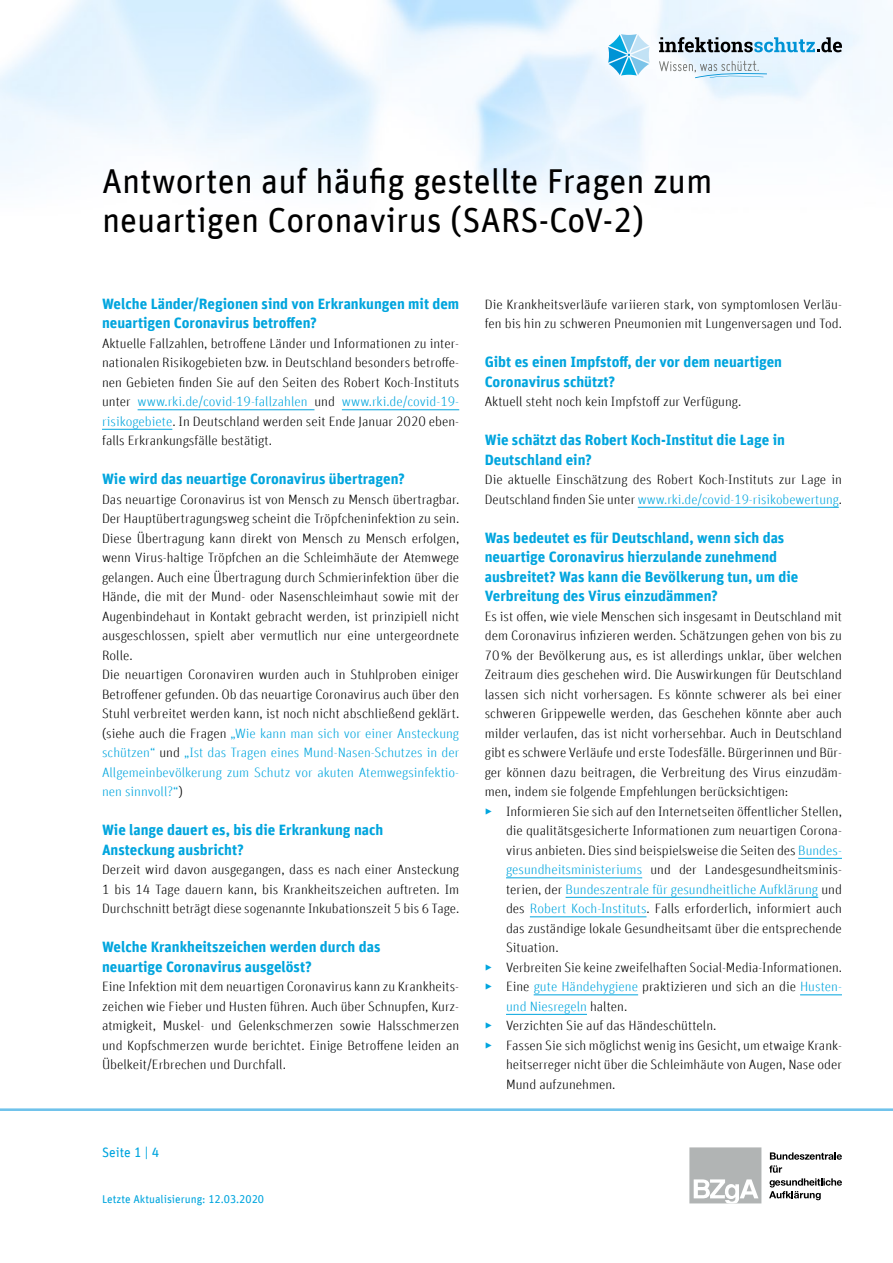
<style>
.page{position:relative;width:893px;height:1263px;background:#fff}
.page>*{position:absolute;margin:0;border:0;box-sizing:border-box;transform-origin:0 0}
.Titel{font:34.5px/39px "Unit Offc Pro";color:#000}
.h3-nummeriert-Ebene_1{font:700 15px/19.5px "Unit Offc Pro";color:#00a5de}
.t1{font:300 13.5px/19.5px "Unit Offc Pro";color:#000;text-align:justify}
.t2{font:300 13.5px/19.5px "Unit Offc Pro";color:#00a5de}
.t3{font:13.5px "Unit Offc Pro";color:#00a5de}
.t4{font:11.25px "Unit Offc Pro";color:#00a5de}
.s1{color:#00a5de}
.s2{color:#000}
</style>
<div class="page">
<hr style="left:0;top:1108px;width:893px;height:3px;background:#6fc2eb">
<svg style="left:659px;top:37px;width:183px;height:15px"></svg>
<svg style="left:659px;top:61px;width:108px;height:17px"></svg>
<svg style="left:608px;top:34px;width:42px;height:42px"></svg>
<svg style="left:769px;top:1152px;width:73px;height:48px"></svg>
<div style="left:689px;top:1147px;width:72px;height:56px;background:#b1b4b4"></div>
<svg style="left:694px;top:1179px;width:64px;height:24px"></svg>
<hr style="left:138px;top:409px;width:176px;height:1px;background:#00a5de">
<hr style="left:342px;top:409px;width:117px;height:1px;background:#00a5de">
<hr style="left:102px;top:429px;width:70px;height:1px;background:#00a5de">
<hr style="left:638px;top:507px;width:201px;height:1px;background:#00a5de">
<hr style="left:798px;top:858px;width:44px;height:1px;background:#00a5de">
<hr style="left:506px;top:877px;width:136px;height:1px;background:#00a5de">
<hr style="left:566px;top:897px;width:252px;height:1px;background:#00a5de">
<hr style="left:530px;top:916px;width:116px;height:1px;background:#00a5de">
<hr style="left:534px;top:994px;width:104px;height:1px;background:#00a5de">
<hr style="left:800px;top:994px;width:42px;height:1px;background:#00a5de">
<hr style="left:506px;top:1014px;width:81px;height:1px;background:#00a5de">
<h1 class="Titel" style="left:102px;top:160px;width:612px">Antworten auf häufig gestellte Fragen zum neuartigen Coronavirus (SARS-CoV-2)</h1>
<h2 class="h3-nummeriert-Ebene_1" style="left:102px;top:293px;width:359px">Welche Länder/Regionen sind von Erkrankungen mit dem neuartigen Coronavirus betroffen?</h2>
<p class="t1" style="left:102px;top:333px;width:359px">Aktuelle Fallzahlen, betroffene Länder und Informationen zu inter&shy;nationalen Risikogebieten bzw. in Deutschland besonders betroffe&shy;nen Gebieten finden Sie auf den Seiten des Robert Koch-Instituts unter <span class="s1">www.rki.de/covid-19-fallzahlen</span> und <span class="s1">www.rki.de/covid-19- risikogebiete</span>. In Deutschland werden seit Ende Januar 2020 eben&shy;falls Erkrankungsfälle bestätigt.</p>
<h2 class="h3-nummeriert-Ebene_1" style="left:102px;top:468px;width:304px">Wie wird das neuartige Coronavirus übertragen?</h2>
<p class="t1" style="left:102px;top:489px;width:359px">Das neuartige Coronavirus ist von Mensch zu Mensch übertragbar.<br>Der Hauptübertragungsweg scheint die Tröpfcheninfektion zu sein.<br>Diese Übertragung kann direkt von Mensch zu Mensch erfolgen, wenn Virus-haltige Tröpfchen an die Schleimhäute der Atemwege gelangen. Auch eine Übertragung durch Schmierinfektion über die Hände, die mit der Mund- oder Nasenschleimhaut sowie mit der Augenbindehaut in Kontakt gebracht werden, ist prinzipiell nicht ausgeschlossen, spielt aber vermutlich nur eine untergeordnete Rolle.</p>
<p class="t1" style="left:102px;top:665px;width:359px">Die neuartigen Coronaviren wurden auch in Stuhlproben einiger Betroffener gefunden. Ob das neuartige Coronavirus auch über den Stuhl verbreitet werden kann, ist noch nicht abschließend geklärt. (siehe auch die Fragen <span class="s1">„Wie kann man sich vor einer Ansteckung schützen“</span> und <span class="s1">„Ist das Tragen eines Mund-Nasen-Schutzes in der Allgemeinbevölkerung zum Schutz vor akuten Atemwegsinfektio&shy;nen sinnvoll?“</span>)</p>
<h2 class="h3-nummeriert-Ebene_1" style="left:102px;top:819px;width:283px">Wie lange dauert es, bis die Erkrankung nach<br>Ansteckung ausbricht?</h2>
<p class="t1" style="left:102px;top:860px;width:359px">Derzeit wird davon ausgegangen, dass es nach einer Ansteckung 1 bis 14 Tage dauern kann, bis Krankheitszeichen auftreten. Im Durchschnitt beträgt diese sogenannte Inkubationszeit 5 bis 6 Tage.</p>
<h2 class="h3-nummeriert-Ebene_1" style="left:102px;top:936px;width:280px">Welche Krankheitszeichen werden durch das neuartige Coronavirus ausgelöst?</h2>
<p class="t1" style="left:102px;top:977px;width:359px">Eine Infektion mit dem neuartigen Coronavirus kann zu Krankheits&shy;zeichen wie Fieber und Husten führen. Auch über Schnupfen, Kurz&shy;atmigkeit, Muskel- und Gelenkschmerzen sowie Halsschmerzen und Kopfschmerzen wurde berichtet. Einige Betroffene leiden an Übelkeit/Erbrechen und Durchfall.</p>
<p class="t3" style="left:102px;top:1142px;width:59px">Seite 1 | 4</p>
<p class="t4" style="left:102px;top:1192px;width:164px">Letzte Aktualisierung: 12.03.2020</p>
<p class="t1" style="left:485px;top:294px;width:359px">Die Krankheitsverläufe variieren stark, von symptomlosen Verläu&shy;fen bis hin zu schweren Pneumonien mit Lungenversagen und Tod.</p>
<h2 class="h3-nummeriert-Ebene_1" style="left:485px;top:351px;width:299px">Gibt es einen Impfstoff, der vor dem neuartigen<br>Coronavirus schützt?</h2>
<p class="t1" style="left:485px;top:392px;width:258px">Aktuell steht noch kein Impfstoff zur Verfügung.</p>
<h2 class="h3-nummeriert-Ebene_1" style="left:485px;top:429px;width:302px">Wie schätzt das Robert Koch-Institut die Lage in<br>Deutschland ein?</h2>
<p class="t1" style="left:485px;top:470px;width:359px">Die aktuelle Einschätzung des Robert Koch-Instituts zur Lage in<br>Deutschland finden Sie unter <span class="s1">www.rki.de/covid-19-risikobewertung</span>.</p>
<h2 class="h3-nummeriert-Ebene_1" style="left:485px;top:527px;width:315px">Was bedeutet es für Deutschland, wenn sich das neuartige Coronavirus hierzulande zunehmend ausbreitet? Was kann die Bevölkerung tun, um die Verbreitung des Virus einzudämmen?</h2>
<p class="t1" style="left:485px;top:606px;width:359px">Es ist offen, wie viele Menschen sich insgesamt in Deutschland mit dem Coronavirus infizieren werden. Schätzungen gehen von bis zu 70% der Bevölkerung aus, es ist allerdings unklar, über welchen Zeitraum dies geschehen wird. Die Auswirkungen für Deutschland lassen sich nicht vorhersagen. Es könnte schwerer als bei einer schweren Grippewelle werden, das Geschehen könnte aber auch milder verlaufen, das ist nicht vorhersehbar. Auch in Deutschland gibt es schwere Verläufe und erste Todesfälle. Bürgerinnen und Bür&shy;ger können dazu beitragen, die Verbreitung des Virus einzudäm&shy;men, indem sie folgende Empfehlungen berücksichtigen:</p>
<p class="t1" style="left:506px;top:801px;width:337px;text-indent:-21px"><span class="s1">▶</span> Informieren Sie sich auf den Internetseiten öffentlicher Stellen, die qualitätsgesicherte Informationen zum neuartigen Corona&shy;virus anbieten. Dies sind beispielsweise die Seiten des <span class="s1">Bundes&shy;gesundheitsministeriums</span> und der Landesgesundheitsminis&shy;terien, der <span class="s1">Bundeszentrale für gesundheitliche Aufklärung</span> und des <span class="s1">Robert Koch-Instituts</span>. Falls erforderlich, informiert auch das zuständige lokale Gesundheitsamt über die entsprechende Situation.</p>
<p class="t1" style="left:485px;top:957px;width:359px"><span class="s1">▶</span> Verbreiten Sie keine zweifelhaften Social-Media-Informationen.</p>
<p class="t2" style="left:506px;top:977px;width:337px;text-indent:-21px">▶ <span class="s2">Eine</span> gute Händehygiene <span class="s2">praktizieren und sich an die</span> Husten&shy;und Niesregeln <span class="s2">halten.</span></p>
<p class="t1" style="left:485px;top:1016px;width:233px"><span class="s1">▶</span> Verzichten Sie auf das Händeschütteln.</p>
<p class="t1" style="left:506px;top:1035px;width:337px;text-indent:-21px"><span class="s1">▶</span> Fassen Sie sich möglichst wenig ins Gesicht, um etwaige Krank&shy;heitserreger nicht über die Schleimhäute von Augen, Nase oder Mund aufzunehmen.</p>
</div>
